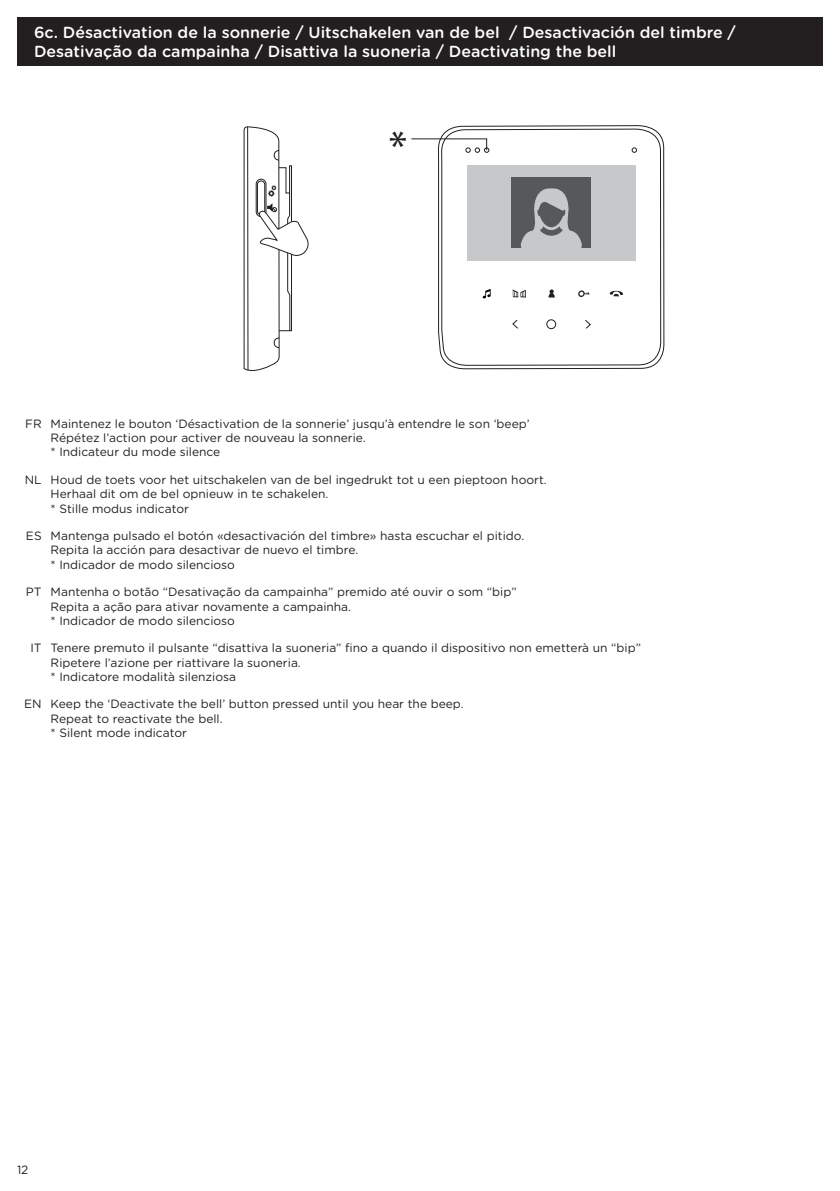
<style>
.page{position:relative;width:840px;height:1191px;background:#fff}
.page>*{position:absolute;margin:0;border:0;box-sizing:border-box;transform-origin:0 0}
.t1{font:44.4px "Myriad Pro";color:#231f20}
.t2{font:500 16px/19.2px "Gotham Rounded";color:#fff}
.t3{font:12px/14.4px "Gotham Rounded";color:#231f20}
</style>
<div class="page">
<div style="left:17px;top:17px;width:805px;height:48px;background:#231f20"></div>
<svg style="left:438px;top:125px;width:226px;height:245px"></svg>
<svg style="left:439px;top:127px;width:222px;height:239px"></svg>
<svg style="left:631px;top:148px;width:5px;height:5px"></svg>
<div style="left:466px;top:166px;width:169px;height:95px;background:#c7c8ca"></div>
<svg style="left:511px;top:319px;width:7px;height:10px"></svg>
<svg style="left:584px;top:319px;width:7px;height:10px"></svg>
<div style="left:546px;top:319px;width:9px;height:10px;border:1px solid #231f20;border-radius:50%"></div>
<svg style="left:482px;top:289px;width:8px;height:9px"></svg>
<div style="left:511px;top:177px;width:79px;height:71px;background:#57585a"></div>
<svg style="left:520px;top:188px;width:61px;height:60px"></svg>
<svg style="left:243px;top:126px;width:66px;height:245px"></svg>
<svg style="left:411px;top:138px;width:78px;height:15px"></svg>
<h2 class="t2" style="left:34px;top:22px;width:703px">6c. Désactivation de la sonnerie / Uitschakelen van de bel / Desactivación del timbre /<br>Desativação da campainha / Disattiva la suoneria / Deactivating the bell</h2>
<h1 class="t1" style="left:389px;top:119px;width:20px">*</h1>
<p class="t3" style="left:25px;top:416px;width:18px">FR</p>
<p class="t3" style="left:25px;top:472px;width:18px">NL</p>
<p class="t3" style="left:26px;top:528px;width:17px">ES</p>
<p class="t3" style="left:26px;top:584px;width:17px">PT</p>
<p class="t3" style="left:30px;top:640px;width:13px">IT</p>
<p class="t3" style="left:24px;top:696px;width:19px">EN</p>
<p class="t3" style="left:51px;top:415px;width:480px">Maintenez le bouton ‘Désactivation de la sonnerie’ jusqu’à entendre le son ‘beep’<br>Répétez l’action pour activer de nouveau la sonnerie.<br>* Indicateur du mode silence</p>
<p class="t3" style="left:51px;top:472px;width:497px">Houd de toets voor het uitschakelen van de bel ingedrukt tot u een pieptoon hoort.<br>Herhaal dit om de bel opnieuw in te schakelen.<br>* Stille modus indicator</p>
<p class="t3" style="left:51px;top:528px;width:475px">Mantenga pulsado el botón «desactivación del timbre» hasta escuchar el pitido.<br>Repita la acción para desactivar de nuevo el timbre.<br>* Indicador de modo silencioso</p>
<p class="t3" style="left:51px;top:584px;width:467px">Mantenha o botão “Desativação da campainha” premido até ouvir o som “bip”<br>Repita a ação para ativar novamente a campainha.<br>* Indicador de modo silencioso</p>
<p class="t3" style="left:51px;top:640px;width:591px">Tenere premuto il pulsante “disattiva la suoneria” fino a quando il dispositivo non emetterà un “bip”<br>Ripetere l’azione per riattivare la suoneria.<br>* Indicatore modalità silenziosa</p>
<p class="t3" style="left:51px;top:696px;width:414px">Keep the ‘Deactivate the bell’ button pressed until you hear the beep.<br>Repeat to reactivate the bell.<br>* Silent mode indicator</p>
<p class="t3" style="left:17px;top:1162px;width:13px">12</p>
</div>
